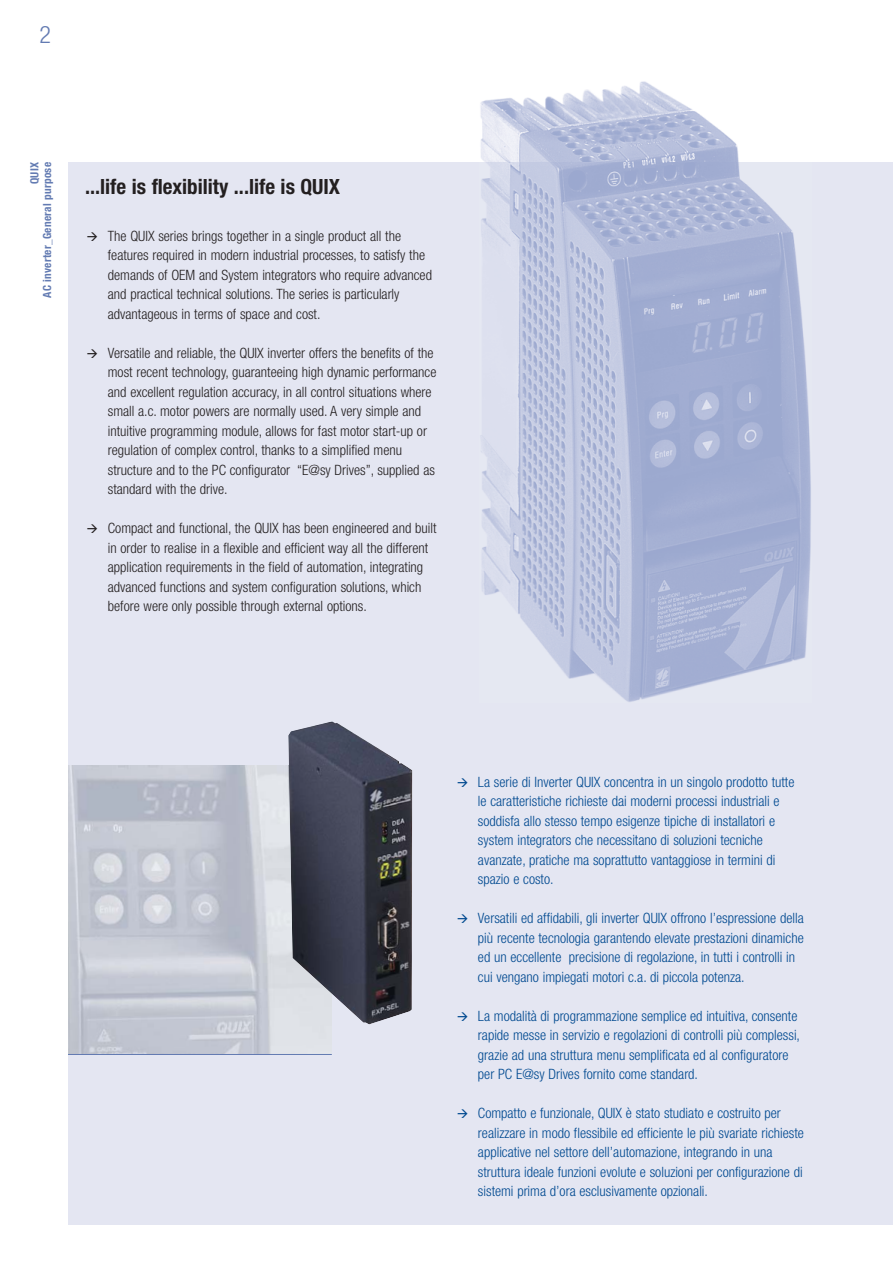
<style>
.page{position:relative;width:893px;height:1263px;background:#fff}
.page>*{position:absolute;margin:0;border:0;box-sizing:border-box;transform-origin:0 0}
.t1{font:300 condensed 24px "Helvetica Neue";color:#637bb2}
.t2{font:700 condensed 21px "Helvetica Neue";color:#231f20}
.t3{font:300 condensed 14.25px/19.5px "Helvetica Neue";color:#004990}
.t4{font:300 condensed 14.25px/19.5px "Helvetica Neue";color:#231f20}
.t5{font:700 condensed 11.25px/12.8px "Helvetica Neue";letter-spacing:.025em;color:#637bb2;text-align:right}
</style>
<div class="page">
<div style="left:68px;top:162px;width:824px;height:1063px;background:#e4e6f2"></div>
<img style="left:481px;top:162px;width:330px;height:540px">
<svg style="left:480px;top:81px;width:259px;height:81px"></svg>
<img style="left:68px;top:765px;width:264px;height:289px">
<img style="left:288px;top:721px;width:124px;height:303px">
<hr style="left:68px;top:1054px;width:264px;height:1px;background:#637bb2">
<h1 class="t1" style="left:40px;top:26px;width:13px">2</h1>
<p class="t5" style="left:29px;top:298px;width:137px;rotate:-90deg">QUIX<br>AC inverter_General purpose</p>
<h2 class="t2" style="left:85px;top:179px;width:256px">...life is flexibility ...life is QUIX</h2>
<p class="t4" style="left:108px;top:227px;width:325px">The QUIX series brings together in a single product all the features required in modern industrial processes, to satisfy the demands of OEM and System integrators who require advanced and practical technical solutions. The series is particularly advantageous in terms of space and cost.</p>
<p class="t4" style="left:108px;top:344px;width:330px">Versatile and reliable, the QUIX inverter offers the benefits of the most recent technology, guaranteeing high dynamic performance and excellent regulation accuracy, in all control situations where small a.c. motor powers are normally used. A very simple and intuitive programming module, allows for fast motor start-up or regulation of complex control, thanks to a simplified menu structure and to the PC configurator “E@sy Drives”, supplied as standard with the drive.</p>
<p class="t4" style="left:108px;top:520px;width:330px">Compact and functional, the QUIX has been engineered and built in order to realise in a flexible and efficient way all the different application requirements in the field of automation, integrating advanced functions and system configuration solutions, which before were only possible through external options.</p>
<p class="t3" style="left:478px;top:773px;width:318px">La serie di Inverter QUIX concentra in un singolo prodotto tutte le caratteristiche richieste dai moderni processi industriali e soddisfa allo stesso tempo esigenze tipiche di installatori e system integrators che necessitano di soluzioni tecniche avanzate, pratiche ma soprattutto vantaggiose in termini di spazio e costo.</p>
<p class="t3" style="left:478px;top:910px;width:327px">Versatili ed affidabili, gli inverter QUIX offrono l’espressione della più recente tecnologia garantendo elevate prestazioni dinamiche ed un eccellente precisione di regolazione, in tutti i controlli in cui vengano impiegati motori c.a. di piccola potenza.</p>
<p class="t3" style="left:478px;top:1007px;width:323px">La modalità di programmazione semplice ed intuitiva, consente rapide messe in servizio e regolazioni di controlli più complessi, grazie ad una struttura menu semplificata ed al configuratore per PC E@sy Drives fornito come standard.</p>
<p class="t3" style="left:478px;top:1105px;width:327px">Compatto e funzionale, QUIX è stato studiato e costruito per realizzare in modo flessibile ed efficiente le più svariate richieste applicative nel settore dell’automazione, integrando in una struttura ideale funzioni evolute e soluzioni per configurazione di sistemi prima d’ora esclusivamente opzionali.</p>
</div>
